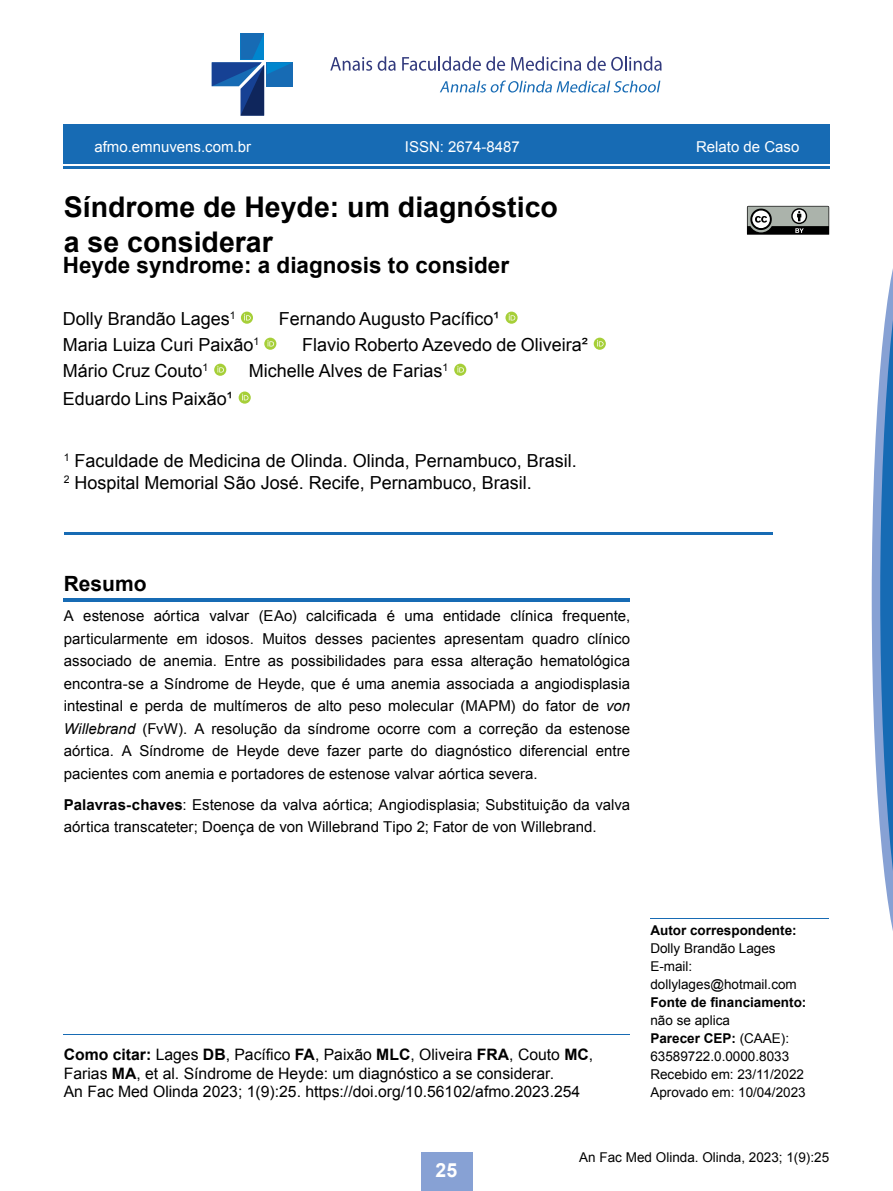
<style>
.page{position:relative;width:893px;height:1191px;background:#fff}
.page>*{position:absolute;margin:0;border:0;box-sizing:border-box;transform-origin:0 0}
.t1{font:700 28.5px/34.2px "Arial";color:#000}
.t2{font:700 22.5px "Arial";color:#000}
.t3{font:700 21px "Arial";color:#000}
.t4{font:700 19.5px "Arial";color:#fff}
.t5{font:18px/21.6px "Arial";color:#000}
.t6{font:15.75px/18.9px "Arial";color:#000}
.t7{font:15px/22.5px "Arial";letter-spacing:.005em;color:#000;text-align:justify}
.t8{font:15px "Arial";color:#fff}
.t9{font:13.5px/18px "Arial";color:#000}
.t10{font:700 13.5px "Arial";color:#000}
.s1{font-style:italic}
.s2{font-weight:700}
</style>
<div class="page">
<svg style="left:872px;top:268px;width:21px;height:663px"></svg>
<svg style="left:747px;top:206px;width:82px;height:29px;background:#757975"></svg>
<hr style="left:63px;top:166px;width:766px;height:3px;background:#176bb4">
<div style="left:63px;top:124px;width:766px;height:40px;background:#176bb4"></div>
<div style="left:421px;top:1152px;width:51px;height:39px;background:#87a1d4"></div>
<svg style="left:212px;top:33px;width:81px;height:83px"></svg>
<svg style="left:330px;top:57px;width:42px;height:14px"></svg>
<svg style="left:378px;top:56px;width:18px;height:15px"></svg>
<svg style="left:402px;top:56px;width:103px;height:15px"></svg>
<svg style="left:511px;top:56px;width:70px;height:15px"></svg>
<svg style="left:587px;top:56px;width:75px;height:15px"></svg>
<svg style="left:440px;top:80px;width:220px;height:13px"></svg>
<hr style="left:64px;top:532px;width:708px;height:3px;background:#176bb4">
<hr style="left:64px;top:1034px;width:566px;height:1px;background:#176bb4">
<hr style="left:64px;top:599px;width:566px;height:3px;background:#176bb4">
<svg style="left:241px;top:311px;width:12px;height:13px"></svg>
<svg style="left:244px;top:314px;width:7px;height:6px"></svg>
<svg style="left:505px;top:311px;width:13px;height:13px"></svg>
<svg style="left:509px;top:314px;width:6px;height:6px"></svg>
<hr style="left:650px;top:918px;width:179px;height:1px;background:#176bb4">
<svg style="left:264px;top:338px;width:12px;height:12px"></svg>
<svg style="left:268px;top:340px;width:6px;height:6px"></svg>
<svg style="left:594px;top:338px;width:12px;height:12px"></svg>
<svg style="left:597px;top:340px;width:6px;height:6px"></svg>
<svg style="left:214px;top:364px;width:12px;height:12px"></svg>
<svg style="left:217px;top:366px;width:7px;height:6px"></svg>
<svg style="left:454px;top:364px;width:12px;height:12px"></svg>
<svg style="left:457px;top:366px;width:7px;height:6px"></svg>
<svg style="left:239px;top:391px;width:12px;height:13px"></svg>
<svg style="left:242px;top:394px;width:6px;height:6px"></svg>
<p class="t8" style="left:94px;top:137px;width:158px">afmo.emnuvens.com.br</p>
<p class="t8" style="left:405px;top:137px;width:117px">ISSN: 2674-8487</p>
<p class="t8" style="left:696px;top:137px;width:105px">Relato de Caso</p>
<h1 class="t1" style="left:64px;top:191px;width:496px">Síndrome de Heyde: um diagnóstico a se considerar</h1>
<h2 class="t2" style="left:63px;top:250px;width:448px">Heyde syndrome: a diagnosis to consider</h2>
<p class="t5" style="left:63px;top:308px;width:174px">Dolly Brandão Lages<sup>1</sup></p>
<p class="t5" style="left:279px;top:308px;width:222px">Fernando Augusto Pacífico¹</p>
<p class="t5" style="left:63px;top:334px;width:198px">Maria Luiza Curi Paixão<sup>1</sup></p>
<p class="t5" style="left:302px;top:334px;width:287px">Flavio Roberto Azevedo de Oliveira²</p>
<p class="t5" style="left:63px;top:360px;width:147px">Mário Cruz Couto<sup>1</sup></p>
<p class="t5" style="left:249px;top:360px;width:201px">Michelle Alves de Farias<sup>1</sup></p>
<p class="t5" style="left:63px;top:388px;width:171px">Eduardo Lins Paixão¹</p>
<p class="t5" style="left:64px;top:450px;width:515px"><sup>1</sup> Faculdade de Medicina de Olinda. Olinda, Pernambuco, Brasil.<br><sup>2</sup> Hospital Memorial São José. Recife, Pernambuco, Brasil.</p>
<h3 class="t3" style="left:64px;top:570px;width:84px">Resumo</h3>
<p class="t7" style="left:64px;top:604px;width:568px">A estenose aórtica valvar (EAo) calcificada é uma entidade clínica frequente, particularmente em idosos. Muitos desses pacientes apresentam quadro clínico associado de anemia. Entre as possibilidades para essa alteração hematológica encontra-se a Síndrome de Heyde, que é uma anemia associada a angiodisplasia intestinal e perda de multímeros de alto peso molecular (MAPM) do fator de <span class="s1">von Willebrand</span> (FvW). A resolução da síndrome ocorre com a correção da estenose aórtica. A Síndrome de Heyde deve fazer parte do diagnóstico diferencial entre pacientes com anemia e portadores de estenose valvar aórtica severa.</p>
<p class="t7" style="left:64px;top:793px;width:568px"><span class="s2">Palavras-chaves</span>: Estenose da valva aórtica; Angiodisplasia; Substituição da valva aórtica transcateter; Doença de von Willebrand Tipo 2; Fator de von Willebrand.</p>
<p class="t6" style="left:64px;top:1044px;width:531px"><span class="s2">Como citar:</span> Lages <span class="s2">DB</span>, Pacífico <span class="s2">FA</span>, Paixão <span class="s2">MLC</span>, Oliveira <span class="s2">FRA</span>, Couto <span class="s2">MC</span>,<br>Farias <span class="s2">MA</span>, et al. Síndrome de Heyde: um diagnóstico a se considerar.<br>An Fac Med Olinda 2023; 1(9):25. https://doi.org/10.56102/afmo.2023.254</p>
<p class="t10" style="left:650px;top:921px;width:148px">Autor correspondente:</p>
<p class="t9" style="left:650px;top:939px;width:148px">Dolly Brandão Lages<br>E-mail: dollylages@hotmail.com</p>
<p class="t10" style="left:650px;top:993px;width:158px">Fonte de financiamento:</p>
<p class="t9" style="left:650px;top:1011px;width:157px">não se aplica<br><span class="s2">Parecer CEP:</span> (CAAE):<br>63589722.0.0000.8033<br>Recebido em: 23/11/2022<br>Aprovado em: 10/04/2023</p>
<h3 class="t4" style="left:436px;top:1157px;width:23px">25</h3>
<p class="t9" style="left:579px;top:1148px;width:251px">An Fac Med Olinda. Olinda, 2023; 1(9):25</p>
</div>
